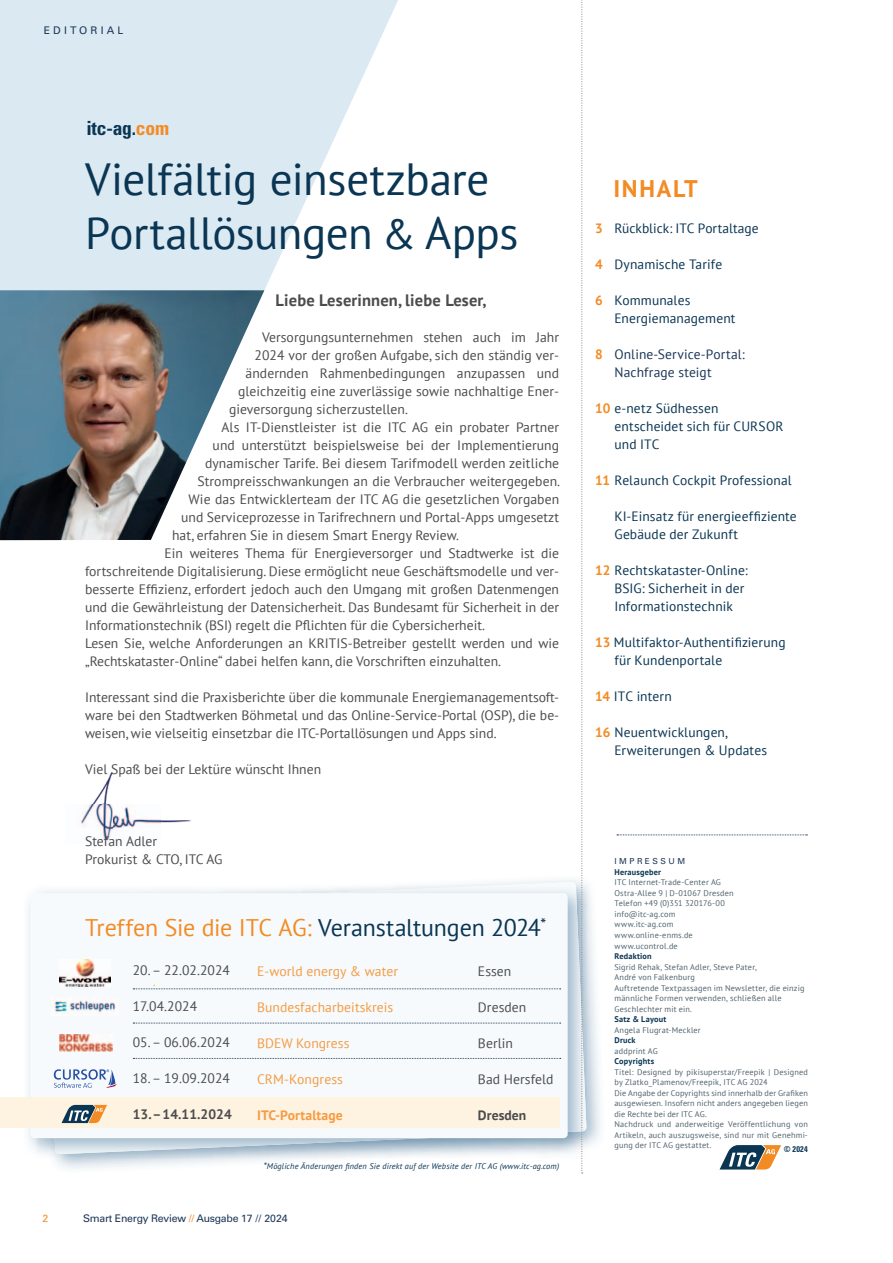
<style>
.page{position:relative;width:893px;height:1263px;background:#fff}
.page>*{position:absolute;margin:0;border:0;box-sizing:border-box;transform-origin:0 0}
.t1{font:45px/54px "PT Sans";letter-spacing:-.01em;color:#0a3553}
.t2{font:24px "PT Sans";letter-spacing:-.005em;color:#f38b24}
.t3{font:700 24px "PT Sans";letter-spacing:.075em;color:#f38b24}
.t4{font:700 condensed 19.5px "Univers LT";letter-spacing:-.01em;color:#0a3553}
.t5{font:700 16.5px "PT Sans";letter-spacing:.01em;color:#4b4c4d}
.t6{font:13.65px/18px "PT Sans";color:#4b4c4d;text-align:justify}
.t7{font:13.65px "PT Sans";letter-spacing:.005em;color:#f59b42}
.t8{font:700 13.65px "PT Sans";letter-spacing:.005em;color:#4b4c4d}
.t9{font:700 13.65px "PT Sans";letter-spacing:.01em;color:#f59b42}
.t10{font:13.5px/18px "PT Sans";letter-spacing:.01em;color:#0a3553}
.t11{font:13.5px/18px "PT Sans";letter-spacing:.01em;color:#1b3656}
.t12{font:500 10.5px "Univers CE";letter-spacing:-.02em;color:#1b3656}
.t13{font:500 10.5px "Univers CE";letter-spacing:.3em;color:#1b3656}
.t14{font:500 10.5px "Univers CE";color:#f38b24}
.t15{font:8.25px/10.5px "PT Sans";letter-spacing:.025em;color:#4f626c}
.t16{font:italic 8.25px "PT Sans";letter-spacing:.02em;color:#0a3553}
.t17{font:700 8.25px "PT Sans";letter-spacing:.025em;color:#0a3553}
.t18{font:500 8.25px "Univers CE";letter-spacing:.3em;color:#1b3656}
.t19{font:700 condensed 8.25px "Univers LT";color:#0a3553}
.s1{color:#f38b24}
.s2{font-size:42px}
.s3{color:#0a3553}
.s4{font-size:9px}
.s5{font-weight:700;color:#f38b24}
</style>
<div class="page">
<img style="left:537px;top:885px;width:50px;height:248px">
<div style="left:30px;top:893px;width:538px;height:245px;background:#f6fafc;border-radius:4px"></div>
<svg style="left:0;top:0;width:398px;height:291px;fill:#dae9f2"></svg>
<img style="left:0;top:290px;width:264px;height:250px">
<img style="left:81px;top:771px;width:110px;height:73px">
<svg style="left:720px;top:1145px;width:61px;height:24px"></svg>
<svg style="left:617px;top:834px;width:190px;height:1px"></svg>
<div style="left:0;top:1097px;width:560px;height:31px;background:#fef2e1"></div>
<svg style="left:62px;top:1105px;width:45px;height:18px"></svg>
<img style="left:60px;top:959px;width:50px;height:28px">
<img style="left:54px;top:1000px;width:62px;height:12px">
<img style="left:60px;top:1034px;width:53px;height:18px">
<svg style="left:133px;top:985px;width:428px;height:4px"></svg>
<svg style="left:54px;top:1069px;width:63px;height:19px"></svg>
<svg style="left:133px;top:1023px;width:428px;height:1px"></svg>
<svg style="left:133px;top:1058px;width:428px;height:1px"></svg>
<svg style="left:581px;top:0;width:2px;height:1173px"></svg>
<p class="t13" style="left:44px;top:25px;width:81px">EDITORIAL</p>
<h3 class="t4" style="left:86px;top:116px;width:84px">itc-ag.<span class="s1">com</span></h3>
<h1 class="t1" style="left:85px;top:151px;width:435px">Vielfältig einsetzbare<br>Portallösungen <span class="s2">&amp;</span> Apps</h1>
<p class="t5" style="left:276px;top:289px;width:212px">Liebe Leserinnen, liebe Leser,</p>
<p class="t6" style="left:262px;top:328px;width:298px">Versorgungsunternehmen stehen auch im Jahr</p>
<p class="t6" style="left:255px;top:346px;width:306px">2024 vor der großen Aufgabe, sich den ständig ver-</p>
<p class="t6" style="left:246px;top:364px;width:315px">ändernden Rahmenbedingungen anzupassen und</p>
<p class="t6" style="left:238px;top:382px;width:322px">gleichzeitig eine zuverlässige sowie nachhaltige Ener-</p>
<p class="t6" style="left:229px;top:400px;width:180px">gieversorgung sicherzustellen.</p>
<p class="t6" style="left:222px;top:418px;width:339px">Als IT-Dienstleister ist die ITC AG ein probater Partner</p>
<p class="t6" style="left:213px;top:436px;width:348px">und unterstützt beispielsweise bei der Implementierung</p>
<p class="t6" style="left:205px;top:454px;width:356px">dynamischer Tarife. Bei diesem Tarifmodell werden zeitliche</p>
<p class="t6" style="left:198px;top:472px;width:364px">Strompreisschwankungen an die Verbraucher weitergegeben.</p>
<p class="t6" style="left:189px;top:490px;width:372px">Wie das Entwicklerteam der ITC AG die gesetzlichen Vorgaben</p>
<p class="t6" style="left:181px;top:508px;width:379px">und Serviceprozesse in Tarifrechnern und Portal-Apps umgesetzt</p>
<p class="t6" style="left:172px;top:526px;width:288px">hat, erfahren Sie in diesem Smart Energy Review.</p>
<p class="t6" style="left:165px;top:544px;width:396px">Ein weiteres Thema für Energieversorger und Stadtwerke ist die</p>
<p class="t6" style="left:85px;top:562px;width:476px">fortschreitende Digitalisierung. Diese ermöglicht neue Geschäftsmodelle und ver-</p>
<p class="t6" style="left:85px;top:580px;width:475px">besserte Effizienz, erfordert jedoch auch den Umgang mit großen Datenmengen</p>
<p class="t6" style="left:85px;top:598px;width:475px">und die Gewährleistung der Datensicherheit. Das Bundesamt für Sicherheit in der</p>
<p class="t6" style="left:85px;top:616px;width:401px">Informationstechnik (BSI) regelt die Pflichten für die Cybersicherheit.</p>
<p class="t6" style="left:85px;top:634px;width:475px">Lesen Sie, welche Anforderungen an KRITIS-Betreiber gestellt werden und wie</p>
<p class="t6" style="left:85px;top:652px;width:417px">„Rechtskataster-Online“ dabei helfen kann, die Vorschriften einzuhalten.</p>
<p class="t6" style="left:85px;top:688px;width:476px">Interessant sind die Praxisberichte über die kommunale Energiemanagementsoft&shy;ware bei den Stadtwerken Böhmetal und das Online-Service-Portal (OSP), die be&shy;weisen, wie vielseitig einsetzbar die ITC-Portallösungen und Apps sind.</p>
<p class="t6" style="left:85px;top:760px;width:238px">Viel Spaß bei der Lektüre wünscht Ihnen</p>
<p class="t6" style="left:85px;top:832px;width:139px">Stefan Adler<br>Prokurist &amp; CTO, ITC AG</p>
<h2 class="t2" style="left:85px;top:912px;width:463px">Treffen Sie die ITC AG: <span class="s3">Veranstaltungen 2024</span><sup>*</sup></h2>
<p class="t7" style="left:257px;top:962px;width:142px">E-world energy &amp; water</p>
<p class="t7" style="left:257px;top:998px;width:138px">Bundesfacharbeitskreis</p>
<p class="t7" style="left:257px;top:1034px;width:94px">BDEW Kongress</p>
<p class="t7" style="left:257px;top:1070px;width:87px">CRM-Kongress</p>
<p class="t9" style="left:257px;top:1106px;width:87px">ITC-Portaltage</p>
<p class="t6" style="left:133px;top:961px;width:99px">20. – 22.02.2024</p>
<p class="t6" style="left:133px;top:997px;width:66px">17.04.2024</p>
<p class="t6" style="left:133px;top:1033px;width:99px">05. – 06.06.2024</p>
<p class="t6" style="left:133px;top:1069px;width:99px">18. – 19.09.2024</p>
<p class="t8" style="left:133px;top:1105px;width:101px">13. – 14.11.2024</p>
<p class="t6" style="left:478px;top:962px;width:35px">Essen</p>
<p class="t6" style="left:478px;top:998px;width:50px">Dresden</p>
<p class="t6" style="left:478px;top:1033px;width:36px">Berlin</p>
<p class="t6" style="left:478px;top:1069px;width:77px">Bad Hersfeld</p>
<p class="t8" style="left:478px;top:1106px;width:50px">Dresden</p>
<p class="t16" style="left:264px;top:1160px;width:297px"><span class="s4">*</span>Mögliche Änderungen finden Sie direkt auf der Website der ITC AG (www.itc-ag.com)</p>
<p class="t14" style="left:43px;top:1212px;width:7px">2</p>
<p class="t12" style="left:83px;top:1212px;width:206px">Smart Energy Review <span class="s1">//</span> Ausgabe 17 // 2024</p>
<h2 class="t3" style="left:613px;top:173px;width:86px">INHALT</h2>
<p class="t10" style="left:595px;top:219px;width:165px"><span class="s5">3</span> Rückblick: ITC Portaltage</p>
<p class="t10" style="left:595px;top:255px;width:128px"><span class="s5">4</span> Dynamische Tarife</p>
<p class="t10" style="left:614px;top:291px;width:123px;text-indent:-19px"><span class="s5">6</span> Kommunales<br>Energiemanagement</p>
<p class="t11" style="left:614px;top:345px;width:132px;text-indent:-19px"><span class="s5">8</span> Online-Service-Portal:<br>Nachfrage steigt</p>
<p class="t10" style="left:614px;top:399px;width:170px;text-indent:-19px"><span class="s5">10</span> e-netz Südhessen entscheidet sich für CURSOR und ITC</p>
<p class="t10" style="left:595px;top:471px;width:198px"><span class="s5">11</span> Relaunch Cockpit Professional</p>
<p class="t10" style="left:614px;top:507px;width:184px">KI-Einsatz für energieeffiziente<br>Gebäude der Zukunft</p>
<p class="t10" style="left:614px;top:561px;width:135px;text-indent:-19px"><span class="s5">12</span> Rechtskataster-Online:<br>BSIG: Sicherheit in der<br>Informationstechnik</p>
<p class="t10" style="left:614px;top:633px;width:173px;text-indent:-19px"><span class="s5">13</span> Multifaktor-Authentifizierung für Kundenportale</p>
<p class="t10" style="left:595px;top:687px;width:78px"><span class="s5">14</span> ITC intern</p>
<p class="t10" style="left:614px;top:723px;width:154px;text-indent:-19px"><span class="s5">16</span> Neuentwicklungen,<br>Erweiterungen &amp; Updates</p>
<p class="t18" style="left:614px;top:857px;width:72px">IMPRESSUM</p>
<p class="t17" style="left:614px;top:866px;width:48px">Herausgeber</p>
<p class="t15" style="left:614px;top:877px;width:121px">ITC Internet-Trade-Center AG<br>Ostra-Allee 9 | D-01067 Dresden<br>Telefon +49 (0)351 320176-00 info@itc-ag.com www.itc-ag.com www.online-enms.de www.ucontrol.de</p>
<p class="t17" style="left:614px;top:950px;width:39px">Redaktion</p>
<p class="t15" style="left:614px;top:961px;width:192px">Sigrid Rehak, Stefan Adler, Steve Pater,<br>André von Falkenburg<br>Auftretende Textpassagen im Newsletter, die einzig männliche Formen verwenden, schließen alle Geschlechter mit ein.</p>
<p class="t17" style="left:614px;top:1014px;width:53px">Satz &amp; Layout</p>
<p class="t15" style="left:614px;top:1024px;width:88px">Angela Flugrat-Meckler</p>
<p class="t17" style="left:614px;top:1035px;width:23px">Druck</p>
<p class="t15" style="left:614px;top:1045px;width:45px">addprint AG</p>
<p class="t17" style="left:614px;top:1056px;width:41px">Copyrights</p>
<p class="t15" style="left:614px;top:1066px;width:195px">Titel: Designed by pikisuperstar/Freepik | Designed by Zlatko_Plamenov/Freepik, ITC AG 2024<br>Die Angabe der Copyrights sind innerhalb der Grafiken ausgewiesen. Insofern nicht anders angegeben liegen die Rechte bei der ITC AG.<br>Nachdruck und anderweitige Veröffentlichung von Artikeln, auch auszugsweise, sind nur mit Genehmi&shy;gung der ITC AG gestattet.</p>
<p class="t19" style="left:784px;top:1144px;width:26px">© 2024</p>
</div>
